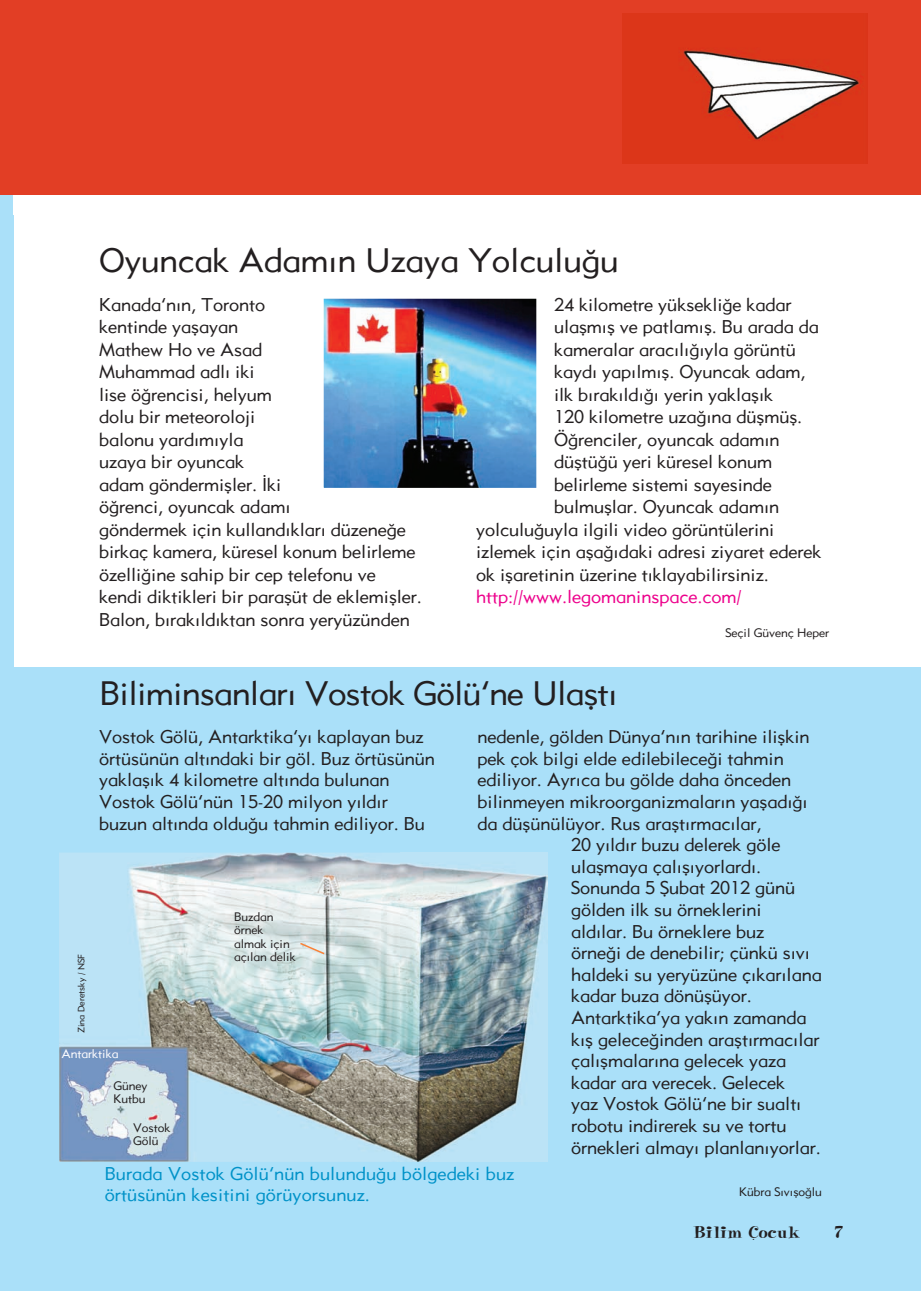
<style>
.page{position:relative;width:921px;height:1291px;background:#fff}
.page>*{position:absolute;margin:0;border:0;box-sizing:border-box;transform-origin:0 0}
.t1{font:500 33px "Gothic";letter-spacing:-.015em;color:#231f20}
.t2{font:500 18px/22.5px "Gothic";color:#231f20}
.t3{font:500 18px/21.6px "Gothic";letter-spacing:.01em;color:#0092c8}
.t4{font:500 18px "Gothic";color:#ed028c}
.t5{font:500 18px "Naturel";color:#231f20}
.t6{font:500 12px/13.5px "Gothic";color:#231f20}
.t7{font:500 12px "Gothic";color:#fff}
.t8{font:500 9px "Gothic";color:#231f20}
</style>
<div class="page">
<div style="left:0;top:14px;width:14px;height:1277px;background:#aae0f9"></div>
<div style="left:14px;top:142px;width:907px;height:1149px;background:#aae0f9"></div>
<div style="left:14px;top:14px;width:907px;height:653px;background:#fff"></div>
<img style="left:323px;top:298px;width:214px;height:190px">
<img style="left:59px;top:852px;width:488px;height:310px">
<svg style="left:300px;top:943px;width:24px;height:11px"></svg>
<div style="left:0;top:0;width:921px;height:195px;background:#e23e25"></div>
<img style="left:622px;top:14px;width:246px;height:149px">
<h1 class="t1" style="left:99px;top:239px;width:521px">Oyuncak Adamın Uzaya Yolculuğu</h1>
<p class="t2" style="left:99px;top:292px;width:324px">Kanada’nın, Toronto<br>kentinde yaşayan<br>Mathew Ho ve Asad<br>Muhammad adlı iki<br>lise öğrencisi, helyum<br>dolu bir meteoroloji<br>balonu yardımıyla<br>uzaya bir oyuncak<br>adam göndermişler. İki<br>öğrenci, oyuncak adamı<br>göndermek için kullandıkları düzeneğe birkaç kamera, küresel konum belirleme özelliğine sahip bir cep telefonu ve kendi diktikleri bir paraşüt de eklemişler.<br>Balon, bırakıldıktan sonra yeryüzünden</p>
<p class="t2" style="left:554px;top:292px;width:239px">24 kilometre yüksekliğe kadar</p>
<p class="t2" style="left:554px;top:315px;width:266px">ulaşmış ve patlamış. Bu arada da</p>
<p class="t2" style="left:554px;top:337px;width:243px">kameralar aracılığıyla görüntü</p>
<p class="t2" style="left:554px;top:360px;width:253px">kaydı yapılmış. Oyuncak adam,</p>
<p class="t2" style="left:554px;top:382px;width:221px">ilk bırakıldığı yerin yaklaşık</p>
<p class="t2" style="left:554px;top:405px;width:250px">120 kilometre uzağına düşmüş.</p>
<p class="t2" style="left:554px;top:427px;width:227px">Öğrenciler, oyuncak adamın</p>
<p class="t2" style="left:554px;top:450px;width:220px">düştüğü yeri küresel konum</p>
<p class="t2" style="left:554px;top:472px;width:219px">belirleme sistemi sayesinde</p>
<p class="t2" style="left:554px;top:495px;width:227px">bulmuşlar. Oyuncak adamın</p>
<p class="t2" style="left:476px;top:517px;width:300px">yolculuğuyla ilgili video görüntülerini</p>
<p class="t2" style="left:476px;top:540px;width:347px">izlemek için aşağıdaki adresi ziyaret ederek</p>
<p class="t2" style="left:476px;top:562px;width:294px">ok işaretinin üzerine tıklayabilirsiniz.</p>
<p class="t4" style="left:476px;top:585px;width:267px">http://www.legomaninspace.com/</p>
<p class="t6" style="left:725px;top:626px;width:105px">Seçil Güvenç Heper</p>
<h1 class="t1" style="left:100px;top:672px;width:519px">Biliminsanları Vostok Gölü’ne Ulaştı</h1>
<p class="t2" style="left:99px;top:725px;width:337px;line-height:21.6px">Vostok Gölü, Antarktika’yı kaplayan buz örtüsünün altındaki bir göl. Buz örtüsünün yaklaşık 4 kilometre altında bulunan Vostok Gölü’nün 15-20 milyon yıldır buzun altında olduğu tahmin ediliyor. Bu</p>
<p class="t2" style="left:477px;top:725px;width:334px">nedenle, gölden Dünya’nın tarihine ilişkin</p>
<p class="t2" style="left:477px;top:747px;width:308px">pek çok bilgi elde edilebileceği tahmin</p>
<p class="t2" style="left:477px;top:768px;width:315px">ediliyor. Ayrıca bu gölde daha önceden</p>
<p class="t2" style="left:477px;top:790px;width:332px">bilinmeyen mikroorganizmaların yaşadığı</p>
<p class="t2" style="left:477px;top:811px;width:286px">da düşünülüyor. Rus araştırmacılar,</p>
<p class="t2" style="left:571px;top:833px;width:211px">20 yıldır buzu delerek göle</p>
<p class="t2" style="left:571px;top:855px;width:192px">ulaşmaya çalışıyorlardı.</p>
<p class="t2" style="left:571px;top:876px;width:226px">Sonunda 5 Şubat 2012 günü</p>
<p class="t2" style="left:571px;top:898px;width:192px">gölden ilk su örneklerini</p>
<p class="t2" style="left:571px;top:919px;width:195px">aldılar. Bu örneklere buz</p>
<p class="t2" style="left:571px;top:941px;width:241px">örneği de denebilir; çünkü sıvı</p>
<p class="t2" style="left:571px;top:963px;width:252px">haldeki su yeryüzüne çıkarılana</p>
<p class="t2" style="left:571px;top:984px;width:182px">kadar buza dönüşüyor.</p>
<p class="t2" style="left:571px;top:1006px;width:237px">Antarktika’ya yakın zamanda</p>
<p class="t2" style="left:571px;top:1027px;width:250px">kış geleceğinden araştırmacılar</p>
<p class="t2" style="left:571px;top:1049px;width:217px">çalışmalarına gelecek yaza</p>
<p class="t2" style="left:571px;top:1071px;width:216px">kadar ara verecek. Gelecek</p>
<p class="t2" style="left:571px;top:1092px;width:232px">yaz Vostok Gölü’ne bir sualtı</p>
<p class="t2" style="left:571px;top:1114px;width:217px">robotu indirerek su ve tortu</p>
<p class="t2" style="left:571px;top:1135px;width:251px">örnekleri almayı planlanıyorlar.</p>
<p class="t6" style="left:234px;top:909px;width:63px">Buzdan örnek almak için açılan delik</p>
<p class="t8" style="left:75px;top:1033px;width:81px;rotate:-90deg">Zina Deretsky / NSF</p>
<p class="t7" style="left:62px;top:1045px;width:58px">Antarktika</p>
<p class="t6" style="left:113px;top:1078px;width:36px">Güney<br>Kutbu</p>
<p class="t6" style="left:133px;top:1120px;width:39px">Vostok<br>Gölü</p>
<p class="t3" style="left:105px;top:1162px;width:411px">Burada Vostok Gölü’nün bulunduğu bölgedeki buz örtüsünün kesitini görüyorsunuz.</p>
<p class="t6" style="left:739px;top:1184px;width:84px">Kübra Sıvışoğlu</p>
<p class="t5" style="left:693px;top:1223px;width:109px">Bilim Çocuk</p>
<p class="t5" style="left:835px;top:1223px;width:10px">7</p>
</div>
